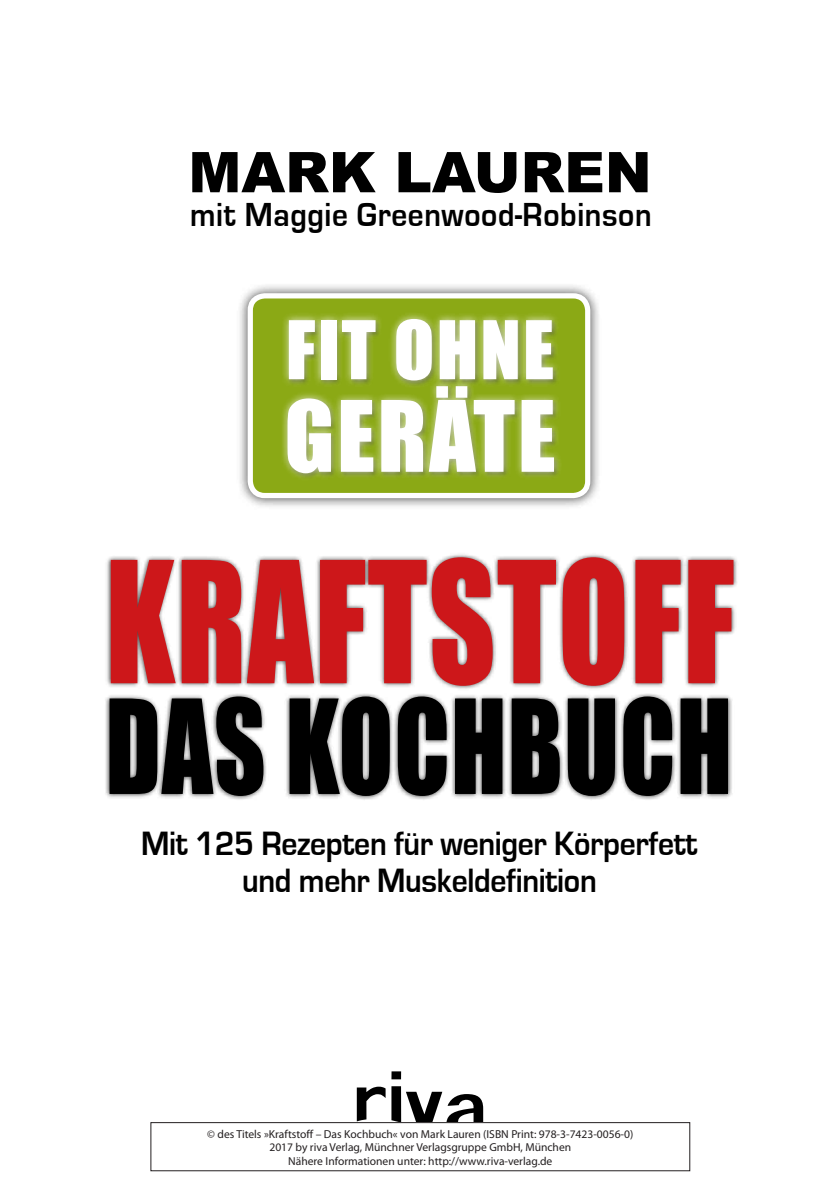
<style>
.page{position:relative;width:840px;height:1191px;background:#fff}
.page>*{position:absolute;margin:0;border:0;box-sizing:border-box;transform-origin:0 0}
.t1{font:156px "Impact";letter-spacing:.01em;color:#cd171a;scale:.83 1}
.t2{font:120.8px "Impact";letter-spacing:.01em;color:#000;scale:.83 1}
.t3{font:90.8px "Impact";letter-spacing:.03em;color:#fff}
.t4{font:74.6px "Impact";letter-spacing:.03em;color:#fff}
.t5{font:900 56.2px "Arial";color:#000}
.t6{font:700 34.8px/37.2px "Eurostile";letter-spacing:-.01em;color:#000;text-align:center;scale:.91 1}
.t7{font:700 34.4px "Eurostile";letter-spacing:.02em;color:#000;scale:.91 1}
.t8{font:11.6px/13.4px "Myriad Pro";color:#231f20;text-align:center}
</style>
<div class="page">
<svg style="left:356px;top:1086px;width:29px;height:35px"></svg>
<svg style="left:391px;top:1071px;width:92px;height:51px"></svg>
<div style="left:236px;top:282px;width:365px;height:227px;background:#000;opacity:.75"></div>
<div style="left:250px;top:296px;width:337px;height:199px;background:#8ba915;border-radius:15px"></div>
<div style="left:247px;top:293px;width:343px;height:205px;border:5px solid #fff;border-radius:15px"></div>
<div style="left:279px;top:378px;width:283px;height:103px;background:#fff;opacity:.75"></div>
<div style="left:280px;top:311px;width:281px;height:78px;background:#fff;opacity:.75"></div>
<div style="left:104px;top:552px;width:634px;height:249px;background:#000;opacity:.75"></div>
<div style="left:150px;top:1122px;width:539px;height:49px;border:1px solid #231f20"></div>
<h3 class="t5" style="left:188px;top:131px;width:464px">MARK LAUREN</h3>
<h3 class="t7" style="left:190px;top:196px;width:508px">mit Maggie Greenwood-Robinson</h3>
<h3 class="t4" style="left:285px;top:292px;width:270px">FIT OHNE</h3>
<h3 class="t3" style="left:284px;top:366px;width:273px">GERÄTE</h3>
<h1 class="t1" style="left:105px;top:501px;width:759px">KRAFTSTOFF</h1>
<h2 class="t2" style="left:105px;top:653px;width:756px">DAS KOCHBUCH</h2>
<h3 class="t6" style="left:141px;top:825px;width:612px">Mit 125 Rezepten für weniger Körperfett und mehr Muskeldefinition</h3>
<p class="t8" style="left:207px;top:1127px;width:427px">© des Titels »Kraftstoff – Das Kochbuch« von Mark Lauren (ISBN Print: 978-3-7423-0056-0)<br>2017 by riva Verlag, Münchner Verlagsgruppe GmbH, München<br>Nähere Informationen unter: http://www.riva-verlag.de</p>
</div>
